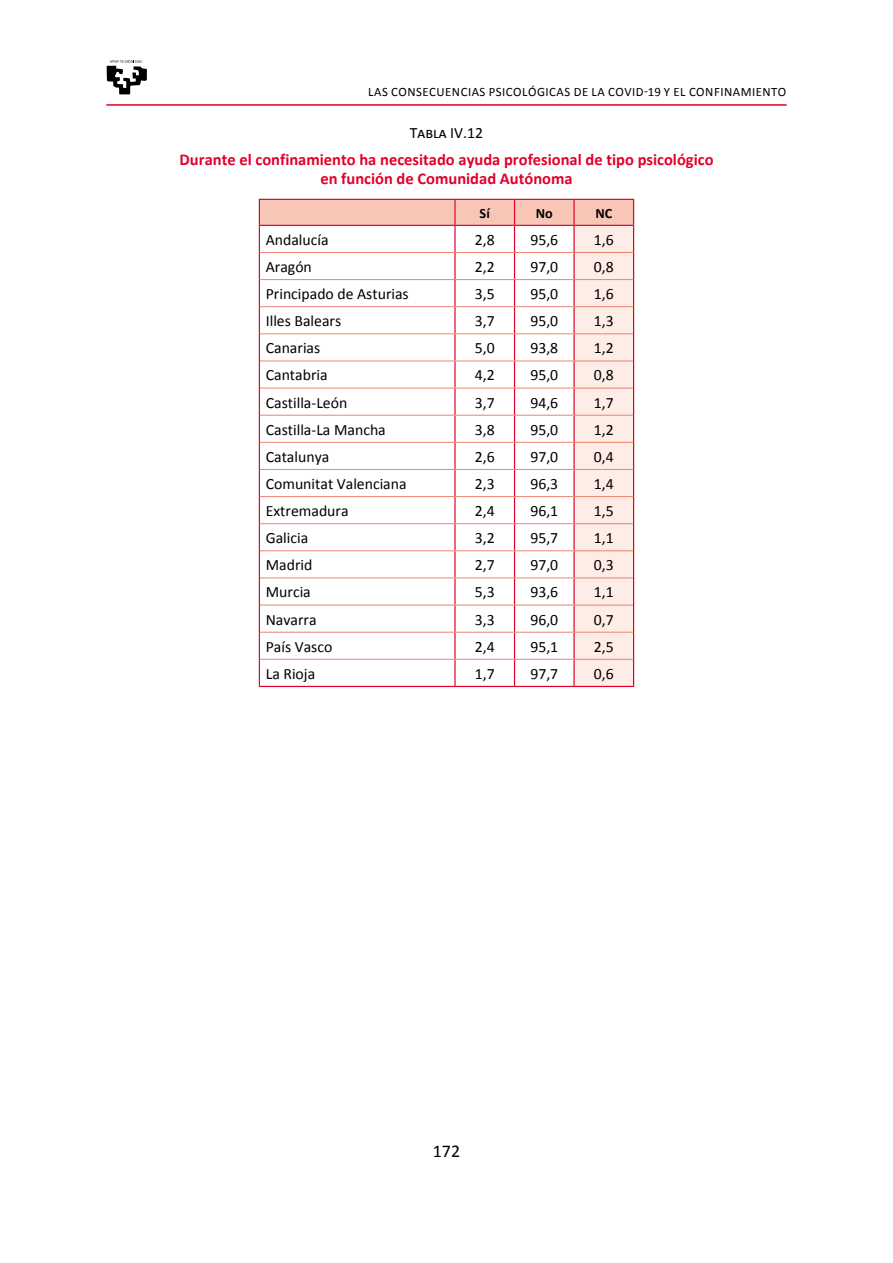
<style>
.page{position:relative;width:893px;height:1263px;background:#fff}
.page>*{position:absolute;margin:0;border:0;box-sizing:border-box;transform-origin:0 0}
.t1{font:18px "Calibri";color:#000}
.t2{font:700 16.5px/19.2px "Calibri";color:#e2002b;text-align:center}
.t3{font:15.75px "Calibri";color:#000}
.t4{font:700 14.25px "Calibri";color:#000}
.t5{font:12.75px "Calibri";letter-spacing:.04em;color:#000}
</style>
<div class="page">
<hr style="left:106px;top:104px;width:681px;height:2px;background:#e2002b">
<svg style="left:107px;top:60px;width:40px;height:34px"></svg>
<hr style="left:259px;top:686px;width:196px;height:1px;background:#e2002b">
<hr style="left:455px;top:686px;width:59px;height:1px;background:#e2002b">
<hr style="left:514px;top:686px;width:60px;height:1px;background:#e2002b">
<hr style="left:574px;top:686px;width:60px;height:1px;background:#e2002b">
<svg style="left:259px;top:199px;width:375px;height:487px"></svg>
<p class="t5" style="left:368px;top:83px;width:420px">LAS CONSECUEN CIAS PSICOLÓGICAS DE LA COVID-19 Y EL CON FINAMIENTO</p>
<p class="t3" style="left:410px;top:122px;width:75px">Tabla IV.12</p>
<p class="t2" style="left:180px;top:150px;width:535px">Durante el confinamiento ha necesitado ayuda profesional de tipo psicológico en función de Comunidad Autónoma</p>
<p class="t4" style="left:480px;top:204px;width:12px">Sí</p>
<p class="t4" style="left:536px;top:204px;width:19px">No</p>
<p class="t4" style="left:595px;top:204px;width:18px">NC</p>
<p class="t3" style="left:266px;top:230px;width:64px">Andalucía</p>
<p class="t3" style="left:475px;top:230px;width:21px">2,8</p>
<p class="t3" style="left:530px;top:230px;width:29px">95,6</p>
<p class="t3" style="left:594px;top:230px;width:21px">1,6</p>
<p class="t3" style="left:266px;top:257px;width:48px">Aragón</p>
<p class="t3" style="left:475px;top:257px;width:21px">2,2</p>
<p class="t3" style="left:530px;top:257px;width:29px">97,0</p>
<p class="t3" style="left:594px;top:257px;width:21px">0,8</p>
<p class="t3" style="left:266px;top:284px;width:145px">Principado de Asturias</p>
<p class="t3" style="left:475px;top:284px;width:21px">3,5</p>
<p class="t3" style="left:530px;top:284px;width:29px">95,0</p>
<p class="t3" style="left:594px;top:284px;width:21px">1,6</p>
<p class="t3" style="left:266px;top:311px;width:77px">Illes Balears</p>
<p class="t3" style="left:475px;top:311px;width:21px">3,7</p>
<p class="t3" style="left:530px;top:311px;width:29px">95,0</p>
<p class="t3" style="left:594px;top:311px;width:21px">1,3</p>
<p class="t3" style="left:266px;top:338px;width:56px">Canarias</p>
<p class="t3" style="left:475px;top:338px;width:21px">5,0</p>
<p class="t3" style="left:530px;top:338px;width:29px">93,8</p>
<p class="t3" style="left:594px;top:338px;width:21px">1,2</p>
<p class="t3" style="left:266px;top:365px;width:63px">Cantabria</p>
<p class="t3" style="left:475px;top:365px;width:21px">4,2</p>
<p class="t3" style="left:530px;top:365px;width:29px">95,0</p>
<p class="t3" style="left:594px;top:365px;width:21px">0,8</p>
<p class="t3" style="left:266px;top:392px;width:83px">Castilla-León</p>
<p class="t3" style="left:475px;top:392px;width:21px">3,7</p>
<p class="t3" style="left:530px;top:392px;width:29px">94,6</p>
<p class="t3" style="left:594px;top:392px;width:21px">1,7</p>
<p class="t3" style="left:266px;top:419px;width:122px">Castilla-La Mancha</p>
<p class="t3" style="left:475px;top:419px;width:21px">3,8</p>
<p class="t3" style="left:530px;top:419px;width:29px">95,0</p>
<p class="t3" style="left:594px;top:419px;width:21px">1,2</p>
<p class="t3" style="left:266px;top:447px;width:65px">Catalunya</p>
<p class="t3" style="left:475px;top:447px;width:21px">2,6</p>
<p class="t3" style="left:530px;top:447px;width:29px">97,0</p>
<p class="t3" style="left:594px;top:447px;width:21px">0,4</p>
<p class="t3" style="left:266px;top:474px;width:142px">Comunitat Valenciana</p>
<p class="t3" style="left:475px;top:474px;width:21px">2,3</p>
<p class="t3" style="left:530px;top:474px;width:29px">96,3</p>
<p class="t3" style="left:594px;top:474px;width:21px">1,4</p>
<p class="t3" style="left:266px;top:501px;width:84px">Extremadura</p>
<p class="t3" style="left:475px;top:501px;width:21px">2,4</p>
<p class="t3" style="left:530px;top:501px;width:29px">96,1</p>
<p class="t3" style="left:594px;top:501px;width:21px">1,5</p>
<p class="t3" style="left:266px;top:528px;width:44px">Galicia</p>
<p class="t3" style="left:475px;top:528px;width:21px">3,2</p>
<p class="t3" style="left:530px;top:528px;width:29px">95,7</p>
<p class="t3" style="left:594px;top:528px;width:21px">1,1</p>
<p class="t3" style="left:266px;top:555px;width:48px">Madrid</p>
<p class="t3" style="left:475px;top:555px;width:21px">2,7</p>
<p class="t3" style="left:530px;top:555px;width:29px">97,0</p>
<p class="t3" style="left:594px;top:555px;width:21px">0,3</p>
<p class="t3" style="left:266px;top:582px;width:47px">Murcia</p>
<p class="t3" style="left:475px;top:582px;width:21px">5,3</p>
<p class="t3" style="left:530px;top:582px;width:29px">93,6</p>
<p class="t3" style="left:594px;top:582px;width:21px">1,1</p>
<p class="t3" style="left:266px;top:609px;width:52px">Navarra</p>
<p class="t3" style="left:475px;top:609px;width:21px">3,3</p>
<p class="t3" style="left:530px;top:609px;width:29px">96,0</p>
<p class="t3" style="left:594px;top:609px;width:21px">0,7</p>
<p class="t3" style="left:266px;top:636px;width:68px">País Vasco</p>
<p class="t3" style="left:475px;top:636px;width:21px">2,4</p>
<p class="t3" style="left:530px;top:636px;width:29px">95,1</p>
<p class="t3" style="left:594px;top:636px;width:21px">2,5</p>
<p class="t3" style="left:266px;top:664px;width:51px">La Rioja</p>
<p class="t3" style="left:475px;top:664px;width:21px">1,7</p>
<p class="t3" style="left:530px;top:664px;width:29px">97,7</p>
<p class="t3" style="left:594px;top:664px;width:21px">0,6</p>
<p class="t1" style="left:433px;top:1139px;width:29px">172</p>
</div>
